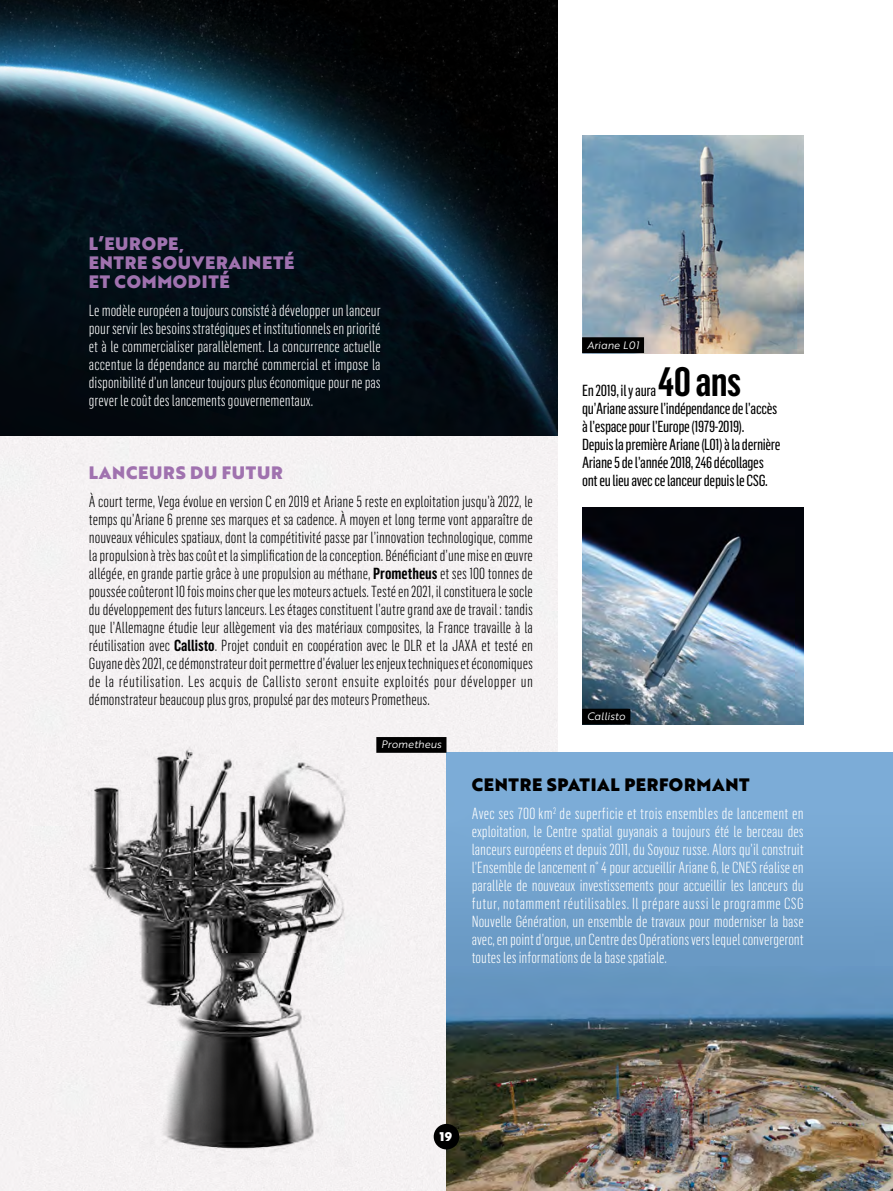
<style>
.page{position:relative;width:893px;height:1191px;background:#fff}
.page>*{position:absolute;margin:0;border:0;box-sizing:border-box;transform-origin:0 0}
.t1{font:600 40.25px "flamenkuch Cond";color:#000}
.t2{font:17.5px/19.2px "Brother 1816 Black";letter-spacing:.04em;color:#a072af}
.t3{font:17.5px "Brother 1816 Black";letter-spacing:.04em;color:#000}
.t4{font:300 15.75px/18px "flamenkuch Cond";color:#000;text-align:justify}
.t5{font:300 15.75px/18px "flamenkuch Cond";color:#fff;text-align:justify}
.t6{font:15.75px/18px "flamenkuch Cond Basic";letter-spacing:-.02em;color:#000}
.t7{font:12.25px "Brother 1816 Black";color:#fff}
.t8{font:10.5px "Brother 1816 Book Italic";color:#fff}
.s1{font-weight:600}
</style>
<div class="page">
<div style="left:0;top:435px;width:557px;height:756px;background:#f5f2f3"></div>
<img style="left:69px;top:740px;width:284px;height:426px">
<img style="left:582px;top:507px;width:222px;height:217px">
<img style="left:446px;top:752px;width:447px;height:439px">
<img style="left:0;top:0;width:557px;height:435px">
<div style="left:434px;top:1123px;width:25px;height:26px;background:#000;border-radius:50%"></div>
<div style="left:376px;top:737px;width:70px;height:16px;background:#000"></div>
<div style="left:582px;top:708px;width:48px;height:16px;background:#000"></div>
<img style="left:582px;top:136px;width:222px;height:217px">
<div style="left:582px;top:337px;width:62px;height:16px;background:#000"></div>
<p class="t2" style="left:89px;top:233px;width:207px">L’EUROPE,<br>ENTRE SOUVERAINETÉ<br>ET COMMODITÉ</p>
<p class="t5" style="left:89px;top:301px;width:293px">Le modèle européen a toujours consisté à développer un lanceur pour servir les besoins stratégiques et institutionnels en priorité et à le commercialiser parallèlement. La concurrence actuelle accentue la dépendance au marché commercial et impose la disponibilité d’un lanceur toujours plus économique pour ne pas grever le coût des lancements gouvernementaux.</p>
<p class="t2" style="left:89px;top:463px;width:195px">LANCEURS DU FUTUR</p>
<p class="t4" style="left:89px;top:492px;width:446px">À court terme, Vega évolue en version C en 2019 et Ariane 5 reste en exploitation jusqu’à 2022, le temps qu’Ariane 6 prenne ses marques et sa cadence. À moyen et long terme vont apparaître de nouveaux véhicules spatiaux, dont la compétitivité passe par l’innovation technologique, comme la propulsion à très bas coût et la simplification de la conception. Bénéficiant d’une mise en œuvre allégée, en grande partie grâce à une propulsion au méthane, <span class="s1">Prometheus</span> et ses 100 tonnes de poussée coûteront 10 fois moins cher que les moteurs actuels. Testé en 2021, il constituera le socle du développement des futurs lanceurs. Les étages constituent l’autre grand axe de travail : tandis que l’Allemagne étudie leur allègement via des matériaux composites, la France travaille à la réutilisation avec <span class="s1">Callisto</span>. Projet conduit en coopération avec le DLR et la JAXA et testé en Guyane dès 2021, ce démonstrateur doit permettre d’évaluer les enjeux techniques et économiques de la réutilisation. Les acquis de Callisto seront ensuite exploités pour développer un démonstrateur beaucoup plus gros, propulsé par des moteurs Prometheus.</p>
<p class="t8" style="left:381px;top:737px;width:62px">Prometheus</p>
<p class="t8" style="left:587px;top:337px;width:54px">Ariane L01</p>
<h1 class="t1" style="left:658px;top:358px;width:85px">40 ans</h1>
<p class="t6" style="left:582px;top:399px;width:200px">qu’Ariane assure l’indépendance de l’accès à l’espace pour l’Europe (1979-2019).<br>Depuis la première Ariane (L01) à la dernière Ariane 5 de l’année 2018, 246 décollages ont eu lieu avec ce lanceur depuis le CSG.</p>
<p class="t6" style="left:582px;top:381px;width:76px">En 2019, il y aura</p>
<p class="t8" style="left:587px;top:708px;width:40px">Callisto</p>
<p class="t3" style="left:472px;top:771px;width:279px">CENTRE SPATIAL PERFORMANT</p>
<p class="t5" style="left:472px;top:804px;width:333px">Avec ses 700 km<sup>2</sup> de superficie et trois ensembles de lancement en exploitation, le Centre spatial guyanais a toujours été le berceau des lanceurs européens et depuis 2011, du Soyouz russe. Alors qu’il construit l’Ensemble de lancement n° 4 pour accueillir Ariane 6, le CNES réalise en parallèle de nouveaux investissements pour accueillir les lanceurs du futur, notamment réutilisables. Il prépare aussi le programme CSG Nouvelle Génération, un ensemble de travaux pour moderniser la base avec, en point d’orgue, un Centre des Opérations vers lequel convergeront toutes les informations de la base spatiale.</p>
<p class="t7" style="left:440px;top:1127px;width:14px">19</p>
</div>
